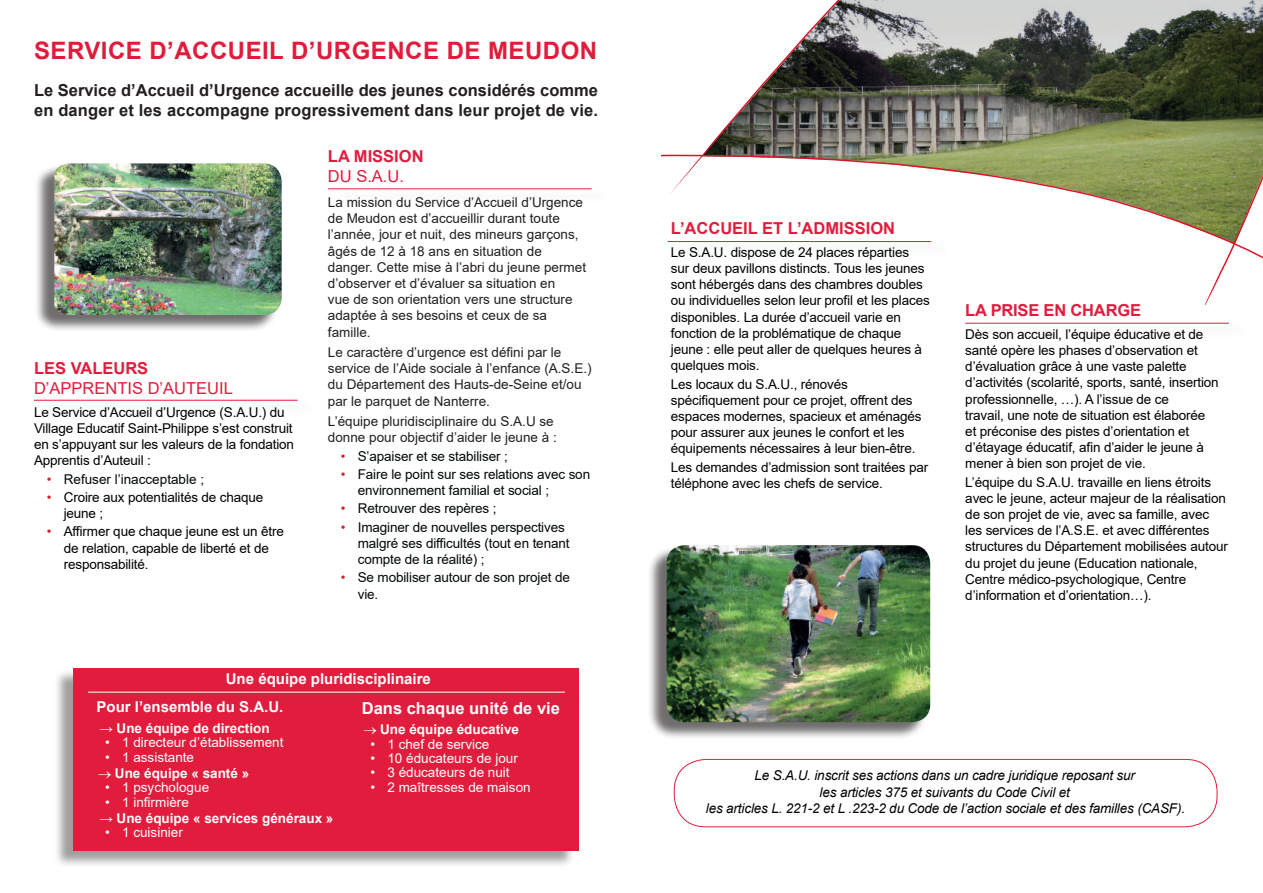
<style>
.page{position:relative;width:1263px;height:893px;background:#fff}
.page>*{position:absolute;margin:0;border:0;box-sizing:border-box;transform-origin:0 0}
.t1{font:700 24px "Arial";letter-spacing:.02em;color:#e01c3c}
.t2{font:700 16.5px/19.8px "Arial";color:#231f20}
.t3{font:700 16.5px "Arial";color:#e21c3d}
.t4{font:16.5px "Arial";color:#e21c3d}
.t5{font:700 16.5px "Arial";color:#fff}
.t6{font:700 15px "Arial";color:#fff}
.t7{font:13.5px/16.2px "Arial";letter-spacing:-.01em;color:#000001}
.t8{font:13.5px/16.2px "Arial";color:#231f20}
.t9{font:13.5px/16.2px "Arial";letter-spacing:-.01em;color:#000908}
.t10{font:italic 13.5px/16.2px "Arial";letter-spacing:-.01em;color:#000001;text-align:center}
.t11{font:13.5px "Arial";color:#fff}
.t12{font:700 13.5px "Arial";color:#fff}
.s1{color:#d1232a}
</style>
<div class="page">
<div style="left:53px;top:669px;width:522px;height:199px;background:#6d6a6c;opacity:.65"></div>
<div style="left:73px;top:668px;width:505px;height:182px;background:#e21c3d"></div>
<div style="left:95px;top:691px;width:489px;height:17px;background:#df1d3d"></div>
<hr style="left:88px;top:692px;width:477px;height:1px;background:#fff">
<div style="left:34px;top:165px;width:244px;height:167px;background:#231f20;opacity:.65"></div>
<img style="left:54px;top:163px;width:228px;height:152px">
<div style="left:647px;top:546px;width:280px;height:194px;background:#231f20;opacity:.65"></div>
<img style="left:666px;top:545px;width:264px;height:177px">
<div style="left:674px;top:759px;width:543px;height:68px;border:1px solid #e01c3c;border-radius:32px"></div>
<img style="left:990px;top:0;width:273px;height:154px">
<img style="left:703px;top:0;width:287px;height:154px">
<svg style="left:662px;top:154px;width:538px;height:89px"></svg>
<svg style="left:1200px;top:112px;width:63px;height:192px"></svg>
<hr style="left:34px;top:400px;width:264px;height:1px;background:#e21c3d">
<hr style="left:328px;top:189px;width:264px;height:1px;background:#e21c3d">
<div style="left:674px;top:240px;width:276px;height:17px;background:#fcfcfc"></div>
<hr style="left:668px;top:241px;width:263px;height:1px;background:#e21c3d">
<hr style="left:965px;top:323px;width:264px;height:1px;background:#e21c3d">
<h1 class="t1" style="left:34px;top:34px;width:565px">SERVICE D’ACCUEIL D’URGENCE DE MEUDON</h1>
<p class="t2" style="left:34px;top:81px;width:566px">Le Service d’Accueil d’Urgence accueille des jeunes considérés comme en danger et les accompagne progressivement dans leur projet de vie.</p>
<p class="t3" style="left:34px;top:357px;width:116px">LES VALEURS</p>
<p class="t4" style="left:34px;top:377px;width:200px">D’APPRENTIS D’AUTEUIL</p>
<p class="t7" style="left:34px;top:404px;width:262px">Le Service d’Accueil d’Urgence (S.A.U.) du Village Educatif Saint-Philippe s’est construit en s’appuyant sur les valeurs de la fondation Apprentis d’Auteuil :</p>
<p class="t9" style="left:47px;top:471px;width:159px"><span class="s1">•</span> Refuser l’inacceptable ;</p>
<p class="t7" style="left:64px;top:489px;width:201px;text-indent:-17px"><span class="s1">•</span> Croire aux potentialités de chaque jeune ;</p>
<p class="t7" style="left:64px;top:523px;width:222px;text-indent:-17px"><span class="s1">•</span> Affirmer que chaque jeune est un être de relation, capable de liberté et de responsabilité.</p>
<p class="t3" style="left:328px;top:145px;width:97px">LA MISSION</p>
<p class="t4" style="left:328px;top:165px;width:78px">DU S.A.U.</p>
<p class="t8" style="left:328px;top:194px;width:260px">La mission du Service d’Accueil d’Urgence de Meudon est d’accueillir durant toute l’année, jour et nuit, des mineurs garçons, âgés de 12 à 18 ans en situation de danger. Cette mise à l’abri du jeune permet d’observer et d’évaluer sa situation en<br>vue de son orientation vers une structure adaptée à ses besoins et ceux de sa famille.</p>
<p class="t8" style="left:328px;top:344px;width:265px">Le caractère d’urgence est défini par le service de l’Aide sociale à l’enfance (A.S.E.) du Département des Hauts-de-Seine et/ou par le parquet de Nanterre.</p>
<p class="t8" style="left:328px;top:413px;width:230px">L’équipe pluridisciplinaire du S.A.U se donne pour objectif d’aider le jeune à :</p>
<p class="t9" style="left:341px;top:448px;width:169px"><span class="s1">•</span> S’apaiser et se stabiliser ;</p>
<p class="t9" style="left:358px;top:466px;width:234px;text-indent:-17px"><span class="s1">•</span> Faire le point sur ses relations avec son environnement familial et social ;</p>
<p class="t9" style="left:341px;top:500px;width:157px"><span class="s1">•</span> Retrouver des repères ;</p>
<p class="t9" style="left:358px;top:519px;width:213px;text-indent:-17px"><span class="s1">•</span> Imaginer de nouvelles perspectives malgré ses difficultés (tout en tenant compte de la réalité) ;</p>
<p class="t9" style="left:358px;top:569px;width:214px;text-indent:-17px"><span class="s1">•</span> Se mobiliser autour de son projet de vie.</p>
<p class="t6" style="left:226px;top:668px;width:207px">Une équipe pluridisciplinaire</p>
<p class="t6" style="left:97px;top:696px;width:188px">Pour l’ensemble du S.A.U.</p>
<p class="t12" style="left:99px;top:718px;width:172px">→ Une équipe de direction</p>
<p class="t11" style="left:105px;top:733px;width:180px">• 1 directeur d’établissement</p>
<p class="t11" style="left:105px;top:747px;width:91px">• 1 assistante</p>
<p class="t12" style="left:98px;top:763px;width:152px">→ Une équipe « santé »</p>
<p class="t11" style="left:105px;top:778px;width:106px">• 1 psychologue</p>
<p class="t11" style="left:105px;top:792px;width:85px">• 1 infirmière</p>
<p class="t12" style="left:99px;top:808px;width:236px">→ Une équipe « services généraux »</p>
<p class="t11" style="left:105px;top:823px;width:79px">• 1 cuisinier</p>
<p class="t5" style="left:362px;top:696px;width:200px">Dans chaque unité de vie</p>
<p class="t12" style="left:363px;top:720px;width:157px">→ Une équipe éducative</p>
<p class="t11" style="left:370px;top:735px;width:121px">• 1 chef de service</p>
<p class="t11" style="left:370px;top:749px;width:149px">• 10 éducateurs de jour</p>
<p class="t11" style="left:370px;top:763px;width:141px">• 3 éducateurs de nuit</p>
<p class="t11" style="left:370px;top:778px;width:162px">• 2 maîtresses de maison</p>
<p class="t3" style="left:671px;top:217px;width:226px">L’ACCUEIL ET L’ADMISSION</p>
<p class="t7" style="left:671px;top:244px;width:260px">Le S.A.U. dispose de 24 places réparties sur deux pavillons distincts. Tous les jeunes sont hébergés dans des chambres doubles ou individuelles selon leur profil et les places disponibles. La durée d’accueil varie en fonction de la problématique de chaque jeune : elle peut aller de quelques heures à quelques mois.</p>
<p class="t7" style="left:671px;top:376px;width:252px">Les locaux du S.A.U., rénovés spécifiquement pour ce projet, offrent des espaces modernes, spacieux et aménagés pour assurer aux jeunes le confort et les équipements nécessaires à leur bien-être.</p>
<p class="t7" style="left:671px;top:459px;width:259px">Les demandes d’admission sont traitées par téléphone avec les chefs de service.</p>
<p class="t3" style="left:965px;top:299px;width:177px">LA PRISE EN CHARGE</p>
<p class="t7" style="left:965px;top:326px;width:255px">Dès son accueil, l’équipe éducative et de santé opère les phases d’observation et d’évaluation grâce à une vaste palette d’activités (scolarité, sports, santé, insertion professionnelle, …). A l’issue de ce<br>travail, une note de situation est élaborée et préconise des pistes d’orientation et d’étayage éducatif, afin d’aider le jeune à mener à bien son projet de vie.</p>
<p class="t7" style="left:965px;top:474px;width:264px">L’équipe du S.A.U. travaille en liens étroits avec le jeune, acteur majeur de la réalisation de son projet de vie, avec sa famille, avec les services de l’A.S.E. et avec différentes structures du Département mobilisées autour du projet du jeune (Education nationale, Centre médico-psychologique, Centre d’information et d’orientation…).</p>
<p class="t10" style="left:706px;top:768px;width:481px">Le S.A.U. inscrit ses actions dans un cadre juridique reposant sur<br>les articles 375 et suivants du Code Civil et<br>les articles L. 221-2 et L .223-2 du Code de l’action sociale et des familles (CASF).</p>
</div>
